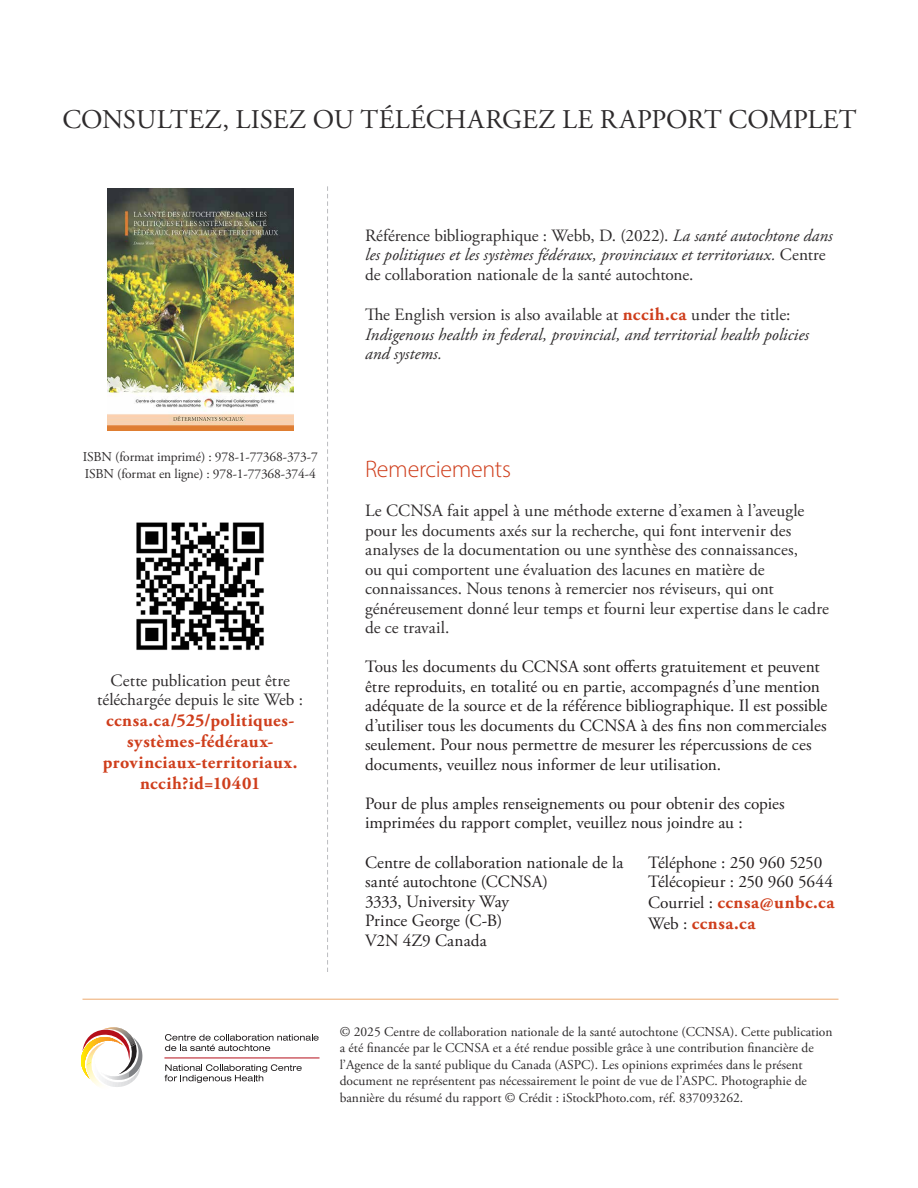
<style>
.page{position:relative;width:918px;height:1188px;background:#fff}
.page>*{position:absolute;margin:0;border:0;box-sizing:border-box;transform-origin:0 0}
.t1{font:27px "Adobe Garamond Pro";letter-spacing:.005em;color:#2e2b2c}
.t2{font:300 24px "Myriad Pro";letter-spacing:-.015em;color:#cf3e1c}
.t3{font:700 18px/21px "Adobe Garamond Pro";letter-spacing:.03em;color:#cf3e1c}
.t4{font:17.25px/19.5px "Adobe Garamond Pro";letter-spacing:-.005em;color:#231f20}
.t5{font:17.25px/19.5px "Adobe Garamond Pro";color:#2e2b2c}
.t6{font:italic 17.25px/19.5px "Adobe Garamond Pro";color:#2e2b2c}
.t7{font:13.5px/16.5px "Adobe Garamond Pro";color:#2e2b2c}
.s1{font-style:italic}
.s2{font-style:normal}
.s3{font-weight:700;font-style:normal;font-size:18px;color:#cf3e1c}
.s4{font-weight:400;font-size:17.25px;color:#231f20}
</style>
<div class="page">
<hr style="left:164px;top:1058px;width:156px;height:1px;background:#b50e1a">
<svg style="left:81px;top:1027px;width:62px;height:60px"></svg>
<svg style="left:165px;top:1064px;width:137px;height:19px"></svg>
<svg style="left:165px;top:1034px;width:154px;height:17px"></svg>
<hr style="left:82px;top:999px;width:756px;height:1px;background:#eda96d">
<svg style="left:327px;top:186px;width:1px;height:786px"></svg>
<img style="left:136px;top:522px;width:128px;height:128px">
<img style="left:107px;top:188px;width:186px;height:242px">
<h1 class="t1" style="left:62px;top:103px;width:796px">CONSULTEZ, LISEZ OU TÉLÉCHARGEZ LE RAPPORT COMPLET</h1>
<p class="t5" style="left:365px;top:226px;width:469px">Référence bibliographique : Webb, D. (2022). <span class="s1">La santé autochtone dans les politiques et les systèmes fédéraux, provinciaux et territoriaux.</span> Centre de collaboration nationale de la santé autochtone.</p>
<p class="t6" style="left:365px;top:306px;width:445px"><span class="s2">The English version is also available at</span> <span class="s3">nccih.ca</span> <span class="s2">under the title:<br></span>Indigenous health in federal, provincial, and territorial health policies and systems.</p>
<p class="t7" style="left:83px;top:449px;width:237px">ISBN (format imprimé) : 978-1-77368-373-7<br>ISBN (format en ligne) : 978-1-77368-374-4</p>
<p class="t5" style="left:97px;top:671px;width:207px;text-align:center">Cette publication peut être téléchargée depuis le site Web :</p>
<p class="t3" style="left:103px;top:710px;width:196px;text-align:center">ccnsa.ca/525/politiques&shy;systèmes-fédéraux&shy;provinciaux-territoriaux. nccih?id=10401</p>
<h2 class="t2" style="left:365px;top:455px;width:148px">Remerciements</h2>
<p class="t5" style="left:365px;top:501px;width:465px">Le CCNSA fait appel à une méthode externe d’examen à l’aveugle pour les documents axés sur la recherche, qui font intervenir des analyses de la documentation ou une synthèse des connaissances,<br>ou qui comportent une évaluation des lacunes en matière de connaissances. Nous tenons à remercier nos réviseurs, qui ont généreusement donné leur temps et fourni leur expertise dans le cadre de ce travail.</p>
<p class="t4" style="left:365px;top:657px;width:464px">Tous les documents du CCNSA sont offerts gratuitement et peuvent être reproduits, en totalité ou en partie, accompagnés d’une mention adéquate de la source et de la référence bibliographique. Il est possible d’utiliser tous les documents du CCNSA à des fins non commerciales seulement. Pour nous permettre de mesurer les répercussions de ces documents, veuillez nous informer de leur utilisation.</p>
<p class="t4" style="left:365px;top:794px;width:421px">Pour de plus amples renseignements ou pour obtenir des copies imprimées du rapport complet, veuillez nous joindre au :</p>
<p class="t4" style="left:365px;top:853px;width:260px">Centre de collaboration nationale de la santé autochtone (CCNSA)<br>3333, University Way<br>Prince George (C-B)<br>V2N 4Z9 Canada</p>
<p class="t4" style="left:648px;top:853px;width:187px">Téléphone : 250 960 5250<br>Télécopieur : 250 960 5644</p>
<p class="t3" style="left:648px;top:892px;width:188px"><span class="s4">Courriel :</span> ccnsa@unbc.ca<br><span class="s4">Web :</span> ccnsa.ca</p>
<p class="t7" style="left:340px;top:1024px;width:494px">© 2025 Centre de collaboration nationale de la santé autochtone (CCNSA). Cette publication a été financée par le CCNSA et a été rendue possible grâce à une contribution financière de l’Agence de la santé publique du Canada (ASPC). Les opinions exprimées dans le présent document ne représentent pas nécessairement le point de vue de l’ASPC. Photographie de bannière du résumé du rapport © Crédit : iStockPhoto.com, réf. 837093262.</p>
</div>
